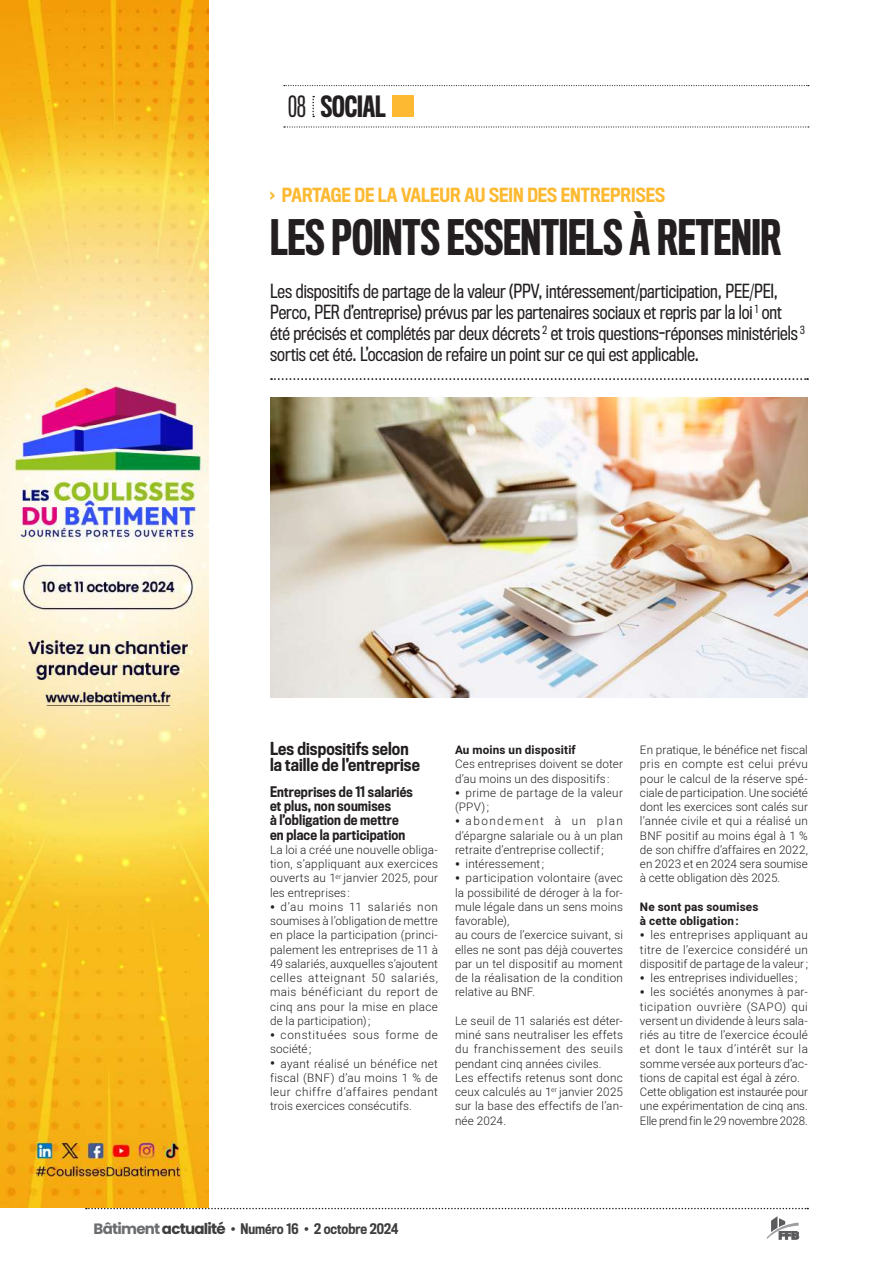
<style>
.page{position:relative;width:893px;height:1263px;background:#fff}
.page>*{position:absolute;margin:0;border:0;box-sizing:border-box;transform-origin:0 0}
.t1{font:500 45px "Titling Gothic FB Comp";letter-spacing:-.005em;color:#231f20}
.t2{font:500 27px "Titling Gothic FB Comp";color:#231f20}
.t3{font:18px/21px "Titling Gothic FB Cond";color:#231f20}
.t4{font:500 18px "Titling Gothic FB Cond";color:#fdb931}
.t5{font:500 16.5px/16.5px "Titling Gothic FB Cond";letter-spacing:.005em;color:#231f20}
.t6{font:500 13.5px/14.2px "Titling Gothic FB Cond";letter-spacing:.015em;color:#231f20}
.t7{font:500 13.5px "Titling Gothic FB Cond";color:#3e3e3f}
.t8{font:300 11.7px/14.2px "Heebo";letter-spacing:.015em;color:#231f20;text-align:justify}
.t9{font:700 11.7px/14.2px "Heebo";letter-spacing:.015em;color:#231f20}
.t10{font:300 11.7px/14.2px "Heebo";letter-spacing:.055em;color:#231f20}
.s1{font-weight:400}
.s2{font-weight:700;font-size:13.5px}
.s3{font-family:"Poppins";font-weight:700;font-size:15px;color:#6c6d70}
.s4{font-family:"Poppins";font-weight:700;font-size:15px}
.s5{font-family:"Poppins";font-weight:400;font-size:15px}
</style>
<div class="page">
<svg style="left:86px;top:1208px;width:722px;height:1px"></svg>
<svg style="left:767px;top:1216px;width:32px;height:23px"></svg>
<svg style="left:284px;top:126px;width:525px;height:2px"></svg>
<svg style="left:284px;top:85px;width:525px;height:1px"></svg>
<svg style="left:312px;top:96px;width:2px;height:21px"></svg>
<div style="left:393px;top:96px;width:21px;height:21px;background:#fdb931"></div>
<svg style="left:271px;top:378px;width:537px;height:2px"></svg>
<img style="left:270px;top:398px;width:538px;height:299px">
<img style="left:0;top:0;width:208px;height:1208px">
<h2 class="t2" style="left:288px;top:91px;width:99px"><span class="s1">08</span> SOCIAL</h2>
<h3 class="t4" style="left:270px;top:185px;width:397px">› PARTAGE DE LA VALEUR AU SEIN DES ENTREPRISES</h3>
<h1 class="t1" style="left:270px;top:212px;width:513px">LES POINTS ESSENTIELS À RETENIR</h1>
<p class="t3" style="left:270px;top:281px;width:536px">Les dispositifs de partage de la valeur (PPV, intéressement/participation, PEE/PEI, Perco, PER d’entreprise) prévus par les partenaires sociaux et repris par la loi <sup>1</sup> ont été précisés et complétés par deux décrets <sup>2</sup> et trois questions-réponses ministériels <sup>3 </sup>sortis cet été. L’occasion de refaire un point sur ce qui est applicable.</p>
<h3 class="t5" style="left:270px;top:740px;width:151px">Les dispositifs selon la taille de l’entreprise</h3>
<p class="t6" style="left:270px;top:785px;width:144px">Entreprises de 11 salariés et plus, non soumises<br>à l’obligation de mettre en place la participation</p>
<p class="t8" style="left:270px;top:842px;width:169px">La loi a créé une nouvelle obliga&shy;tion, s’appliquant aux exercices ouverts au 1<sup>er</sup> janvier 2025, pour les entreprises:</p>
<p class="t8" style="left:270px;top:899px;width:169px"><span class="s2">•</span> d’au moins 11 salariés non soumises à l’obligation de mettre en place la participation (princi&shy;palement les entreprises de 11 à 49 salariés, auxquelles s’ajoutent celles atteignant 50 salariés, mais bénéficiant du report de cinq ans pour la mise en place de la participation);</p>
<p class="t10" style="left:270px;top:1028px;width:169px"><span class="s2">•</span> constituées sous forme de société;</p>
<p class="t8" style="left:270px;top:1056px;width:169px"><span class="s2">•</span> ayant réalisé un bénéfice net fiscal (BNF) d’au moins 1 % de leur chiffre d’affaires pendant trois exercices consécutifs.</p>
<p class="t9" style="left:455px;top:743px;width:122px">Au moins un dispositif</p>
<p class="t8" style="left:455px;top:757px;width:169px">Ces entreprises doivent se doter d’au moins un des dispositifs:</p>
<p class="t8" style="left:455px;top:785px;width:169px"><span class="s2">•</span> prime de partage de la valeur (PPV);</p>
<p class="t8" style="left:455px;top:814px;width:169px"><span class="s2">•</span> abondement à un plan d’épargne salariale ou à un plan retraite d’entreprise collectif;</p>
<p class="t8" style="left:455px;top:857px;width:91px"><span class="s2">•</span> intéressement;</p>
<p class="t8" style="left:455px;top:871px;width:169px;text-align:left"><span class="s2">•</span> participation volontaire (avec la possibilité de déroger à la for&shy;mule légale dans un sens moins favorable),<br>au cours de l’exercice suivant, si elles ne sont pas déjà couvertes par un tel dispositif au moment de la réalisation de la condition relative au BNF.</p>
<p class="t8" style="left:455px;top:1013px;width:169px;text-align:left">Le seuil de 11 salariés est déter&shy;miné sans neutraliser les effets du franchissement des seuils pendant cinq années civiles.<br>Les effectifs retenus sont donc ceux calculés au 1<sup>er</sup> janvier 2025 sur la base des effectifs de l’an&shy;née 2024.</p>
<p class="t8" style="left:640px;top:743px;width:169px">En pratique, le bénéfice net fiscal pris en compte est celui prévu pour le calcul de la réserve spé&shy;ciale de participation. Une société dont les exercices sont calés sur l’année civile et qui a réalisé un BNF positif au moins égal à 1 % de son chiffre d’affaires en 2022, en 2023 et en 2024 sera soumise à cette obligation dès 2025.</p>
<p class="t9" style="left:640px;top:900px;width:120px">Ne sont pas soumises à cette obligation:</p>
<p class="t8" style="left:640px;top:928px;width:169px"><span class="s2">•</span> les entreprises appliquant au titre de l’exercice considéré un dispositif de partage de la valeur;</p>
<p class="t8" style="left:640px;top:971px;width:159px"><span class="s2">•</span> les entreprises individuelles;</p>
<p class="t8" style="left:640px;top:985px;width:169px;text-align:left"><span class="s2">•</span> les sociétés anonymes à par&shy;ticipation ouvrière (SAPO) qui versent un dividende à leurs sala&shy;riés au titre de l’exercice écoulé et dont le taux d’intérêt sur la somme versée aux porteurs d’ac&shy;tions de capital est égal à zéro.<br>Cette obligation est instaurée pour une expérimentation de cinq ans.<br>Elle prend fin le 29 novembre 2028.</p>
<p class="t7" style="left:94px;top:1220px;width:306px"><span class="s3">Bâtiment</span> <span class="s4">actualité</span> <span class="s5">•</span> Numéro 16 <span class="s5">•</span> 2 octobre 2024</p>
</div>
